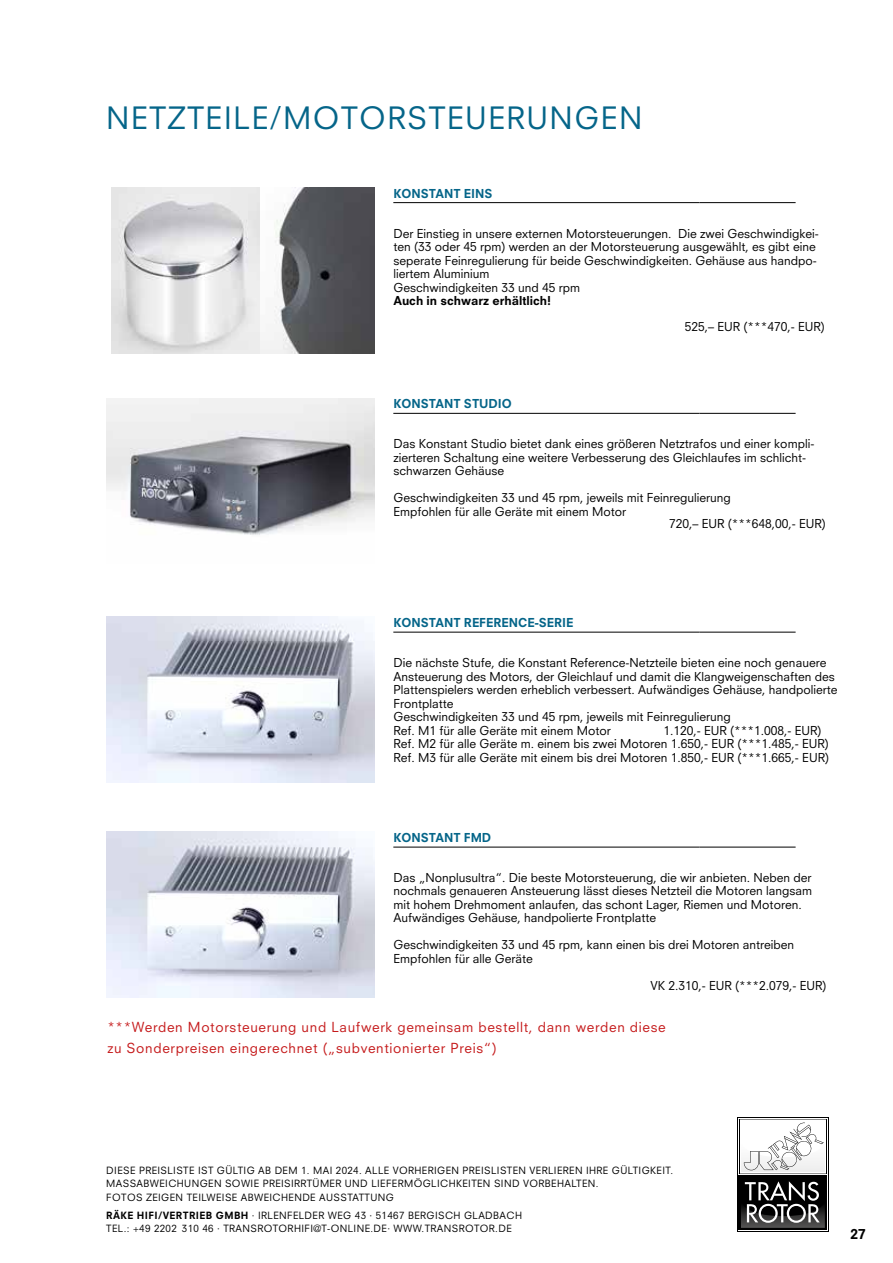
<style>
.page{position:relative;width:893px;height:1263px;background:#fff}
.page>*{position:absolute;margin:0;border:0;box-sizing:border-box;transform-origin:0 0}
.t1{font:30px "Neuzeit SLT Std";letter-spacing:.05em;color:#056589}
.t2{font:13.5px/21px "Neuzeit SLT Std";letter-spacing:.05em;color:#c51a1b}
.t3{font:800 13.5px "Neuzeit SLT Std";color:#000}
.t4{font:12px/13.5px "Neuzeit SLT Std";color:#000}
.t5{font:800 12px "Neuzeit SLT Std";color:#056589}
.t6{font:800 12px "Neuzeit SLT Std";color:#000}
.t7{font:9.75px/13.5px "Neuzeit SLT Std";letter-spacing:.04em;color:#000}
.s1{font-weight:800}
</style>
<div class="page">
<hr style="left:737px;top:1117px;width:1px;height:115px;background:#000">
<hr style="left:739px;top:1119px;width:1px;height:55px;background:#000">
<hr style="left:739px;top:1119px;width:88px;height:1px;background:#000">
<hr style="left:737px;top:1117px;width:92px;height:1px;background:#000">
<hr style="left:828px;top:1117px;width:1px;height:115px;background:#000">
<hr style="left:827px;top:1119px;width:1px;height:55px;background:#000">
<hr style="left:739px;top:1173px;width:88px;height:1px;background:#000">
<hr style="left:737px;top:1231px;width:92px;height:1px;background:#000">
<div style="left:739px;top:1175px;width:88px;height:55px;background:#000"></div>
<svg style="left:741px;top:1122px;width:84px;height:50px"></svg>
<svg style="left:741px;top:1181px;width:84px;height:47px"></svg>
<img style="left:112px;top:187px;width:262px;height:166px">
<img style="left:106px;top:398px;width:268px;height:137px">
<img style="left:106px;top:617px;width:268px;height:166px">
<img style="left:106px;top:832px;width:268px;height:166px">
<hr style="left:393px;top:202px;width:306px;height:1px;background:#000">
<hr style="left:699px;top:202px;width:97px;height:1px;background:#000">
<hr style="left:393px;top:413px;width:306px;height:1px;background:#000">
<hr style="left:699px;top:413px;width:97px;height:1px;background:#000">
<hr style="left:393px;top:632px;width:306px;height:1px;background:#000">
<hr style="left:699px;top:632px;width:97px;height:1px;background:#000">
<hr style="left:393px;top:847px;width:306px;height:1px;background:#000">
<hr style="left:699px;top:847px;width:97px;height:1px;background:#000">
<h1 class="t1" style="left:106px;top:100px;width:538px">NETZTEILE/MOTORSTEUERUNGEN</h1>
<p class="t5" style="left:393px;top:186px;width:101px">KONSTANT EINS</p>
<p class="t4" style="left:393px;top:226px;width:427px">Der Einstieg in unsere externen Motorsteuerungen. Die zwei Geschwindigkei&shy;ten (33 oder 45 rpm) werden an der Motorsteuerung ausgewählt, es gibt eine seperate Feinregulierung für beide Geschwindigkeiten. Gehäuse aus handpo&shy;liertem Aluminium<br>Geschwindigkeiten 33 und 45 rpm</p>
<p class="t6" style="left:393px;top:293px;width:159px">Auch in schwarz erhältlich!</p>
<p class="t4" style="left:685px;top:319px;width:142px">525,– EUR (***470,- EUR)</p>
<p class="t5" style="left:393px;top:396px;width:120px">KONSTANT STUDIO</p>
<p class="t4" style="left:393px;top:437px;width:422px">Das Konstant Studio bietet dank eines größeren Netztrafos und einer kompli&shy;zierteren Schaltung eine weitere Verbesserung des Gleichlaufes im schlicht&shy;schwarzen Gehäuse</p>
<p class="t4" style="left:393px;top:491px;width:339px">Geschwindigkeiten 33 und 45 rpm, jeweils mit Feinregulierung<br>Empfohlen für alle Geräte mit einem Motor</p>
<p class="t4" style="left:669px;top:516px;width:158px">720,– EUR (***648,00,- EUR)</p>
<p class="t5" style="left:393px;top:615px;width:181px">KONSTANT REFERENCE-SERIE</p>
<p class="t4" style="left:393px;top:656px;width:446px">Die nächste Stufe, die Konstant Reference-Netzteile bieten eine noch genauere Ansteuerung des Motors, der Gleichlauf und damit die Klangweigenschaften des Plattenspielers werden erheblich verbessert. Aufwändiges Gehäuse, handpolierte Frontplatte<br>Geschwindigkeiten 33 und 45 rpm, jeweils mit Feinregulierung<br>Ref. M1 für alle Geräte mit einem Motor</p>
<p class="t4" style="left:393px;top:723px;width:437px;text-indent:270px">1.120,- EUR (***1.008,- EUR)<br>Ref. M2 für alle Geräte m. einem bis zwei Motoren 1.650,- EUR (***1.485,- EUR)<br>Ref. M3 für alle Geräte mit einem bis drei Motoren 1.850,- EUR (***1.665,- EUR)</p>
<p class="t5" style="left:393px;top:830px;width:99px">KONSTANT FMD</p>
<p class="t4" style="left:393px;top:871px;width:420px">Das „Nonplusultra“. Die beste Motorsteuerung, die wir anbieten. Neben der nochmals genaueren Ansteuerung lässt dieses Netzteil die Motoren langsam mit hohem Drehmoment anlaufen, das schont Lager, Riemen und Motoren.<br>Aufwändiges Gehäuse, handpolierte Frontplatte</p>
<p class="t4" style="left:393px;top:938px;width:402px">Geschwindigkeiten 33 und 45 rpm, kann einen bis drei Motoren antreiben<br>Empfohlen für alle Geräte</p>
<p class="t4" style="left:650px;top:979px;width:178px">VK 2.310,- EUR (***2.079,- EUR)</p>
<p class="t2" style="left:107px;top:1017px;width:560px">***Werden Motorsteuerung und Laufwerk gemeinsam bestellt, dann werden diese zu Sonderpreisen eingerechnet („subventionierter Preis“)</p>
<p class="t7" style="left:106px;top:1163px;width:568px">DIESE PREISLISTE IST GÜLTIG AB DEM 1. MAI 2024. ALLE VORHERIGEN PREISLISTEN VERLIEREN IHRE GÜLTIGKEIT.<br>MASSABWEICHUNGEN SOWIE PREISIRRTÜMER UND LIEFERMÖGLICHKEITEN SIND VORBEHALTEN.<br>FOTOS ZEIGEN TEILWEISE ABWEICHENDE AUSSTATTUNG</p>
<p class="t7" style="left:106px;top:1208px;width:417px"><span class="s1">RÄKE HIFI/VERTRIEB GMBH</span> · IRLENFELDER WEG 43 · 51467 BERGISCH GLADBACH<br>TEL.: +49 2202 310 46 · TRANSROTORHIFI@T-ONLINE.DE· WWW.TRANSROTOR.DE</p>
<p class="t3" style="left:851px;top:1225px;width:17px">27</p>
</div>
